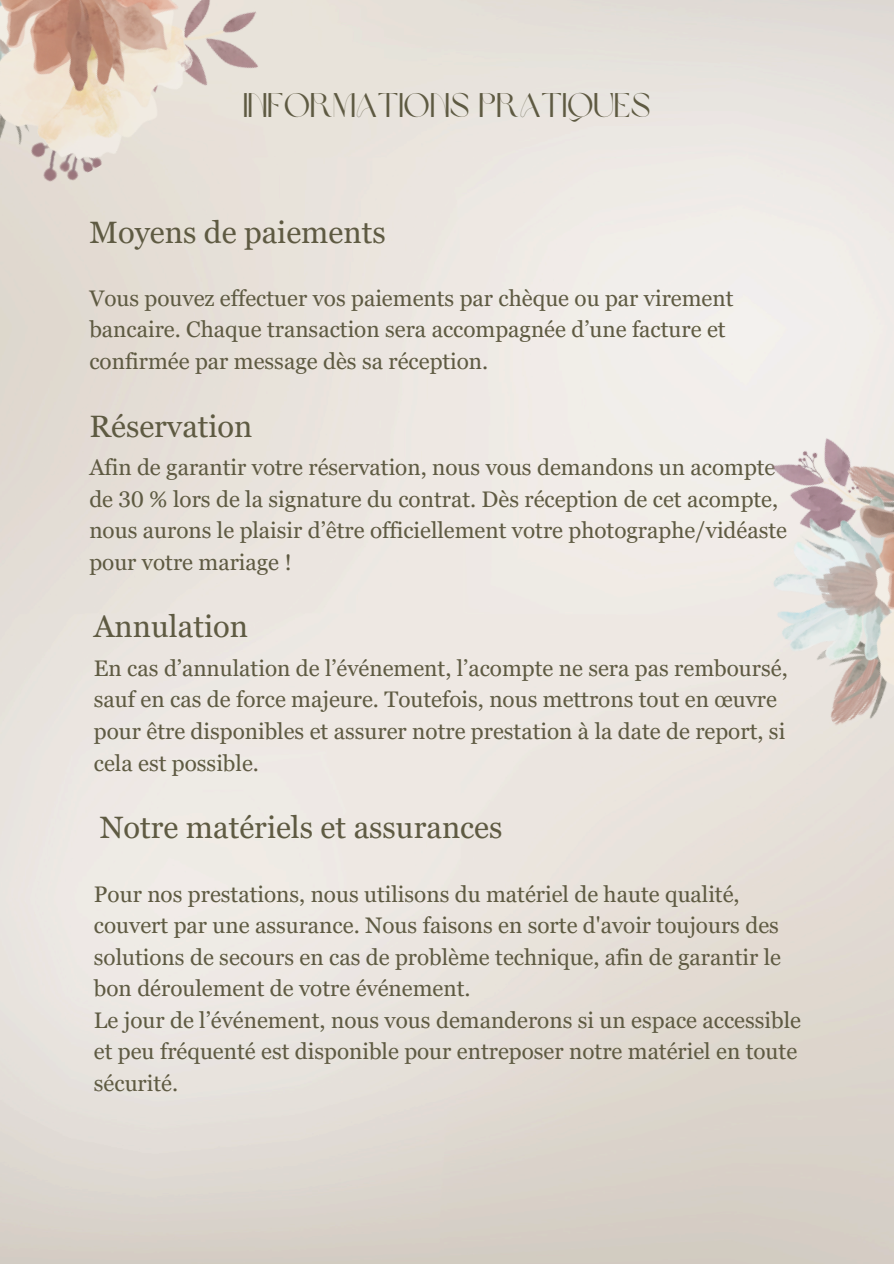
<style>
.page{position:relative;width:894px;height:1264px;background:#fff}
.page>*{position:absolute;margin:0;border:0;box-sizing:border-box;transform-origin:0 0}
.t1{font:33.9px "Brown Sugar";color:#5e5a42}
.t2{font:30.9px "Georgia Pro";color:#5e5a42}
.t3{font:22.5px/31.5px "Georgia Pro";color:#5e5a42}
</style>
<div class="page">
<img style="left:0;top:0;width:283px;height:229px">
<img style="left:704px;top:332px;width:189px;height:458px">
<p class="t1" style="left:243px;top:92px;width:409px">INFORMATIONS PRATIQUES</p>
<h1 class="t2" style="left:89px;top:214px;width:298px">Moyens de paiements</h1>
<h1 class="t3" style="left:89px;top:282px;width:645px">Vous pouvez effectuer vos paiements par chèque ou par virement bancaire. Chaque transaction sera accompagnée d’une facture et confirmée par message dès sa réception.</h1>
<p class="t2" style="left:89px;top:408px;width:165px">Réservation</p>
<p class="t3" style="left:89px;top:451px;width:699px">Afin de garantir votre réservation, nous vous demandons un acompte de 30 % lors de la signature du contrat. Dès réception de cet acompte, nous aurons le plaisir d’être officiellement votre photographe/vidéaste pour votre mariage !</p>
<p class="t2" style="left:94px;top:609px;width:155px">Annulation</p>
<h1 class="t3" style="left:94px;top:652px;width:695px">En cas d’annulation de l’événement, l’acompte ne sera pas remboursé, sauf en cas de force majeure. Toutefois, nous mettrons tout en œuvre pour être disponibles et assurer notre prestation à la date de report, si cela est possible.</h1>
<h1 class="t2" style="left:100px;top:810px;width:404px">Notre matériels et assurances</h1>
<p class="t3" style="left:94px;top:878px;width:688px">Pour nos prestations, nous utilisons du matériel de haute qualité, couvert par une assurance. Nous faisons en sorte d'avoir toujours des solutions de secours en cas de problème technique, afin de garantir le bon déroulement de votre événement.</p>
<h1 class="t3" style="left:94px;top:1004px;width:708px">Le jour de l’événement, nous vous demanderons si un espace accessible et peu fréquenté est disponible pour entreposer notre matériel en toute sécurité.</h1>
</div>
